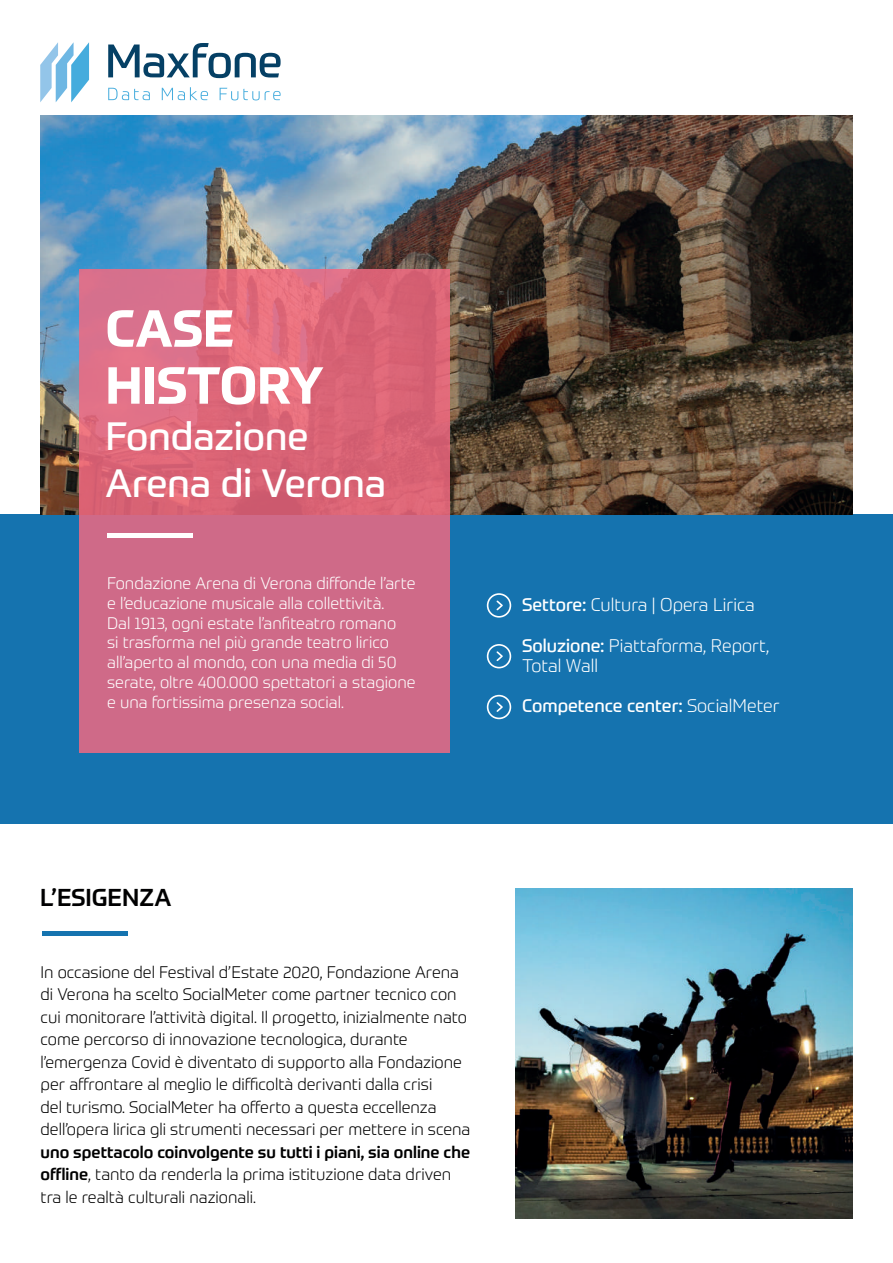
<style>
.page{position:relative;width:893px;height:1263px;background:#fff}
.page>*{position:absolute;margin:0;border:0;box-sizing:border-box;transform-origin:0 0}
.t1{font:700 51.15px/57px "Prometo";color:#fff}
.t2{font:38.85px/46.7px "Prometo";color:#fff}
.t3{font:500 24px "Prometo";color:#000001}
.t4{font:300 18px/19.5px "Prometo";color:#fff}
.t5{font:18px "Prometo";color:#fff}
.t6{font:300 16.5px/22.5px "Prometo";color:#000001}
.t7{font:300 16.5px/19.8px "Prometo";color:#fff}
.s1{font-weight:400}
.s2{font-weight:300}
.s3{font-weight:500}
</style>
<div class="page">
<div style="left:0;top:515px;width:893px;height:309px;background:#1573af"></div>
<svg style="left:487px;top:593px;width:24px;height:25px"></svg>
<svg style="left:487px;top:644px;width:24px;height:24px"></svg>
<svg style="left:487px;top:695px;width:24px;height:24px"></svg>
<div style="left:42px;top:931px;width:86px;height:5px;background:#1573af"></div>
<img style="left:515px;top:888px;width:338px;height:330px">
<img style="left:40px;top:115px;width:813px;height:400px">
<svg style="left:79px;top:269px;width:371px;height:484px;background:#d56981"></svg>
<div style="left:107px;top:533px;width:86px;height:5px;background:#fff"></div>
<svg style="left:108px;top:43px;width:173px;height:35px"></svg>
<svg style="left:40px;top:42px;width:49px;height:60px"></svg>
<svg style="left:108px;top:88px;width:42px;height:12px"></svg>
<svg style="left:162px;top:87px;width:46px;height:13px"></svg>
<svg style="left:220px;top:88px;width:61px;height:12px"></svg>
<h1 class="t1" style="left:105px;top:300px;width:220px">CASE<br>HISTORY</h1>
<h2 class="t2" style="left:105px;top:413px;width:282px">Fondazione<br>Arena di Verona</h2>
<p class="t7" style="left:107px;top:573px;width:310px">Fondazione Arena di Verona diffonde l’arte e l’educazione musicale alla collettività.<br>Dal 1913, ogni estate l’anfiteatro romano<br>si trasforma nel più grande teatro lirico all’aperto al mondo, con una media di 50 serate, oltre 400.000 spettatori a stagione e una fortissima presenza social.</p>
<p class="t4" style="left:522px;top:594px;width:234px"><span class="s1">Settore:</span> Cultura | Opera Lirica</p>
<p class="t4" style="left:522px;top:636px;width:249px"><span class="s1">Soluzione:</span> Piattaforma, Report,<br>Total Wall</p>
<p class="t5" style="left:522px;top:695px;width:259px">Competence center: <span class="s2">SocialMeter</span></p>
<h3 class="t3" style="left:40px;top:883px;width:133px">L’ESIGENZA</h3>
<p class="t6" style="left:41px;top:960px;width:431px">In occasione del Festival d’Estate 2020, Fondazione Arena di Verona ha scelto SocialMeter come partner tecnico con cui monitorare l’attività digital. Il progetto, inizialmente nato come percorso di innovazione tecnologica, durante l’emergenza Covid è diventato di supporto alla Fondazione per affrontare al meglio le difficoltà derivanti dalla crisi<br>del turismo. SocialMeter ha offerto a questa eccellenza dell’opera lirica gli strumenti necessari per mettere in scena</p>
<p class="t6" style="left:41px;top:1140px;width:431px"><span class="s3">uno spettacolo coinvolgente su tutti i piani, sia online che offline</span>, tanto da renderla la prima istituzione data driven tra le realtà culturali nazionali.</p>
</div>
